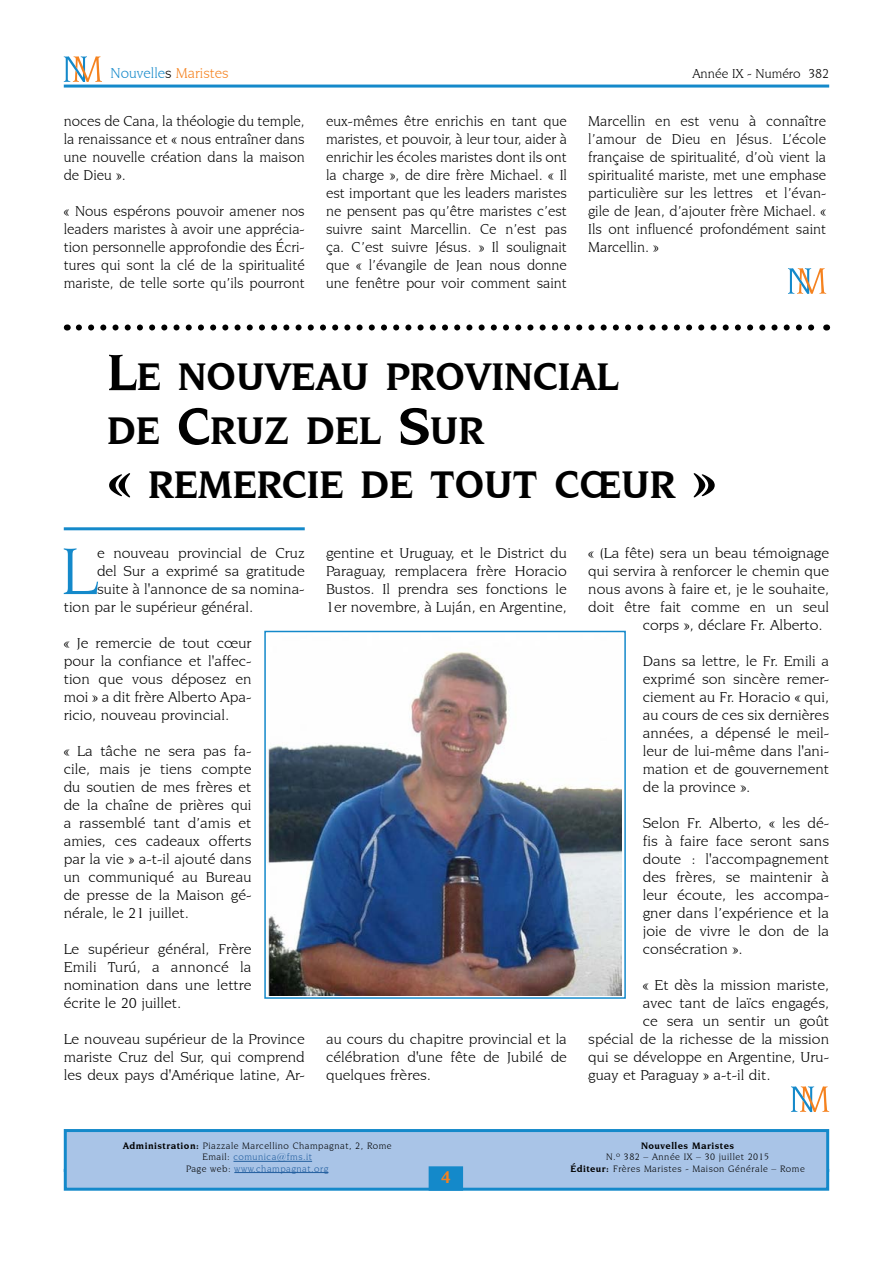
<style>
.page{position:relative;width:893px;height:1263px;background:#fff}
.page>*{position:absolute;margin:0;border:0;box-sizing:border-box;transform-origin:0 0}
.t1{font:70.2px "Novarese IT Cby BT";color:#1489ca;scale:1.05 1}
.t2{font:700 40.5px/54px "Novarese IT Cby BT";color:#000}
.t3{font:700 18px "Novarese IT Cby BT";color:#f5821f}
.t4{font:15px/18px "Novarese IT Cby BT";color:#000;text-align:justify;scale:1.05 1}
.t5{font:15px/18px "Novarese IT Cby BT";color:#000;text-align:justify}
.t6{font:15px "Novarese IT Cby BT";color:#1489ca}
.t7{font:13.5px "Novarese IT Cby BT";color:#000}
.t8{font:9.75px/11.2px "Novarese IT Cby BT";letter-spacing:.05em;color:#000;text-align:center}
.t9{font:700 9.75px "Novarese IT Cby BT";letter-spacing:.05em;color:#000}
.s1{color:#000}
.s2{color:#f5821f}
.s3{font-size:54px}
.s4{font-weight:700}
.s5{color:#205d9e}
</style>
<div class="page">
<hr style="left:64px;top:85px;width:765px;height:3px;background:#1489ca">
<svg style="left:64px;top:56px;width:38px;height:26px"></svg>
<div style="left:64px;top:1129px;width:765px;height:62px;background:#a9c4e7;border:3px solid #1489ca"></div>
<div style="left:429px;top:1166px;width:34px;height:25px;background:#1489ca;border:3px solid #1489ca"></div>
<hr style="left:233px;top:1161px;width:79px;height:1px;background:#205d9e">
<hr style="left:234px;top:1172px;width:94px;height:1px;background:#205d9e">
<svg style="left:79px;top:324px;width:736px;height:6px"></svg>
<hr style="left:64px;top:527px;width:241px;height:3px;background:#1489ca">
<svg style="left:791px;top:1086px;width:38px;height:26px"></svg>
<svg style="left:788px;top:268px;width:38px;height:26px"></svg>
<img style="left:268px;top:652px;width:353px;height:343px">
<div style="left:264px;top:631px;width:362px;height:368px;border:2px solid #1489ca"></div>
<p class="t6" style="left:111px;top:64px;width:120px">Nouvelle<span class="s1">s</span> <span class="s2">Maristes</span></p>
<p class="t7" style="left:692px;top:65px;width:138px">Année IX - Numéro 382</p>
<p class="t5" style="left:64px;top:112px;width:242px">noces de Cana, la théologie du temple, la renaissance et « nous entraîner dans une nouvelle création dans la maison de Dieu ».</p>
<p class="t5" style="left:64px;top:202px;width:242px">« Nous espérons pouvoir amener nos leaders maristes à avoir une apprécia&shy;tion personnelle approfondie des Écri&shy;tures qui sont la clé de la spiritualité mariste, de telle sorte qu’ils pourront</p>
<p class="t5" style="left:326px;top:112px;width:242px">eux-mêmes être enrichis en tant que maristes, et pouvoir, à leur tour, aider à enrichir les écoles maristes dont ils ont la charge », de dire frère Michael. « Il est important que les leaders maristes ne pensent pas qu’être maristes c’est suivre saint Marcellin. Ce n’est pas ça. C’est suivre Jésus. » Il soulignait que « l’évangile de Jean nous donne une fenêtre pour voir comment saint</p>
<p class="t5" style="left:588px;top:112px;width:239px">Marcellin en est venu à connaître l’amour de Dieu en Jésus. L’école française de spiritualité, d’où vient la spiritualité mariste, met une emphase particulière sur les lettres et l’évan&shy;gile de Jean, d’ajouter frère Michael. « Ils ont influencé profondément saint Marcellin. »</p>
<h2 class="t2" style="left:107px;top:349px;width:611px"><span class="s3">L</span>E NOUVEAU PROVINCIAL<br>DE <span class="s3">C</span>RUZ DEL <span class="s3">S</span>UR<br><span class="s3">«</span> REMERCIE DE TOUT CŒUR <span class="s3">»</span></h2>
<h1 class="t1" style="left:61px;top:529px;width:36px">L</h1>
<p class="t4" style="left:97px;top:544px;width:199px">e nouveau provincial de Cruz</p>
<p class="t4" style="left:97px;top:562px;width:199px">del Sur a exprimé sa gratitude</p>
<p class="t4" style="left:97px;top:580px;width:199px">suite à l'annonce de sa nomina-</p>
<p class="t4" style="left:64px;top:598px;width:182px">tion par le supérieur général.</p>
<p class="t4" style="left:64px;top:634px;width:180px">« Je remercie de tout cœur pour la confiance et l'affec&shy;tion que vous déposez en moi » a dit frère Alberto Apa&shy;ricio, nouveau provincial.</p>
<p class="t4" style="left:64px;top:742px;width:180px">« La tâche ne sera pas fa&shy;cile, mais je tiens compte du soutien de mes frères et de la chaîne de prières qui a rassemblé tant d’amis et amies, ces cadeaux offerts par la vie » a-t-il ajouté dans un communiqué au Bureau de presse de la Maison gé&shy;nérale, le 21 juillet.</p>
<p class="t4" style="left:64px;top:940px;width:180px">Le supérieur général, Frère Emili Turú, a annoncé la nomination dans une lettre écrite le 20 juillet.</p>
<p class="t4" style="left:64px;top:1030px;width:231px">Le nouveau supérieur de la Province mariste Cruz del Sur, qui comprend les deux pays d'Amérique latine, Ar-</p>
<p class="t4" style="left:326px;top:544px;width:231px">gentine et Uruguay, et le District du Paraguay, remplacera frère Horacio Bustos. Il prendra ses fonctions le 1er novembre, à Luján, en Argentine,</p>
<p class="t4" style="left:326px;top:1030px;width:231px">au cours du chapitre provincial et la célébration d'une fête de Jubilé de quelques frères.</p>
<p class="t4" style="left:588px;top:544px;width:231px">« (La fête) sera un beau témoignage</p>
<p class="t4" style="left:588px;top:562px;width:231px">qui servira à renforcer le chemin que</p>
<p class="t4" style="left:588px;top:580px;width:231px">nous avons à faire et, je le souhaite,</p>
<p class="t4" style="left:588px;top:598px;width:231px">doit être fait comme en un seul</p>
<p class="t4" style="left:643px;top:616px;width:173px">corps », déclare Fr. Alberto.</p>
<p class="t4" style="left:643px;top:652px;width:179px">Dans sa lettre, le Fr. Emili a exprimé son sincère remer&shy;ciement au Fr. Horacio « qui, au cours de ces six dernières années, a dépensé le meil&shy;leur de lui-même dans l'ani&shy;mation et de gouvernement de la province ».</p>
<p class="t4" style="left:643px;top:814px;width:179px">Selon Fr. Alberto, « les dé&shy;fis à faire face seront sans doute : l'accompagnement des frères, se maintenir à leur écoute, les accompa&shy;gner dans l’expérience et la joie de vivre le don de la consécration ».</p>
<p class="t4" style="left:643px;top:976px;width:179px">« Et dès la mission mariste,</p>
<p class="t4" style="left:643px;top:994px;width:179px">avec tant de laïcs engagés,</p>
<p class="t4" style="left:643px;top:1012px;width:179px">ce sera un sentir un goût</p>
<p class="t4" style="left:588px;top:1030px;width:231px">spécial de la richesse de la mission</p>
<p class="t4" style="left:588px;top:1048px;width:231px">qui se développe en Argentine, Uru-</p>
<p class="t4" style="left:588px;top:1066px;width:175px">guay et Paraguay » a-t-il dit.</p>
<p class="t8" style="left:123px;top:1140px;width:270px"><span class="s4">Administration:</span> Piazzale Marcellino Champagnat, 2, Rome<br>Email: <span class="s5">comunica@fms.it<br></span>Page web: <span class="s5">www.champagnat.org</span></p>
<p class="t9" style="left:641px;top:1140px;width:95px">Nouvelles Maristes</p>
<p class="t8" style="left:570px;top:1151px;width:236px">N.º 382 – Année IX – 30 juillet 2015<br><span class="s4">Éditeur:</span> Frères Maristes - Maison Générale – Rome</p>
<p class="t3" style="left:441px;top:1166px;width:12px">4</p>
</div>
